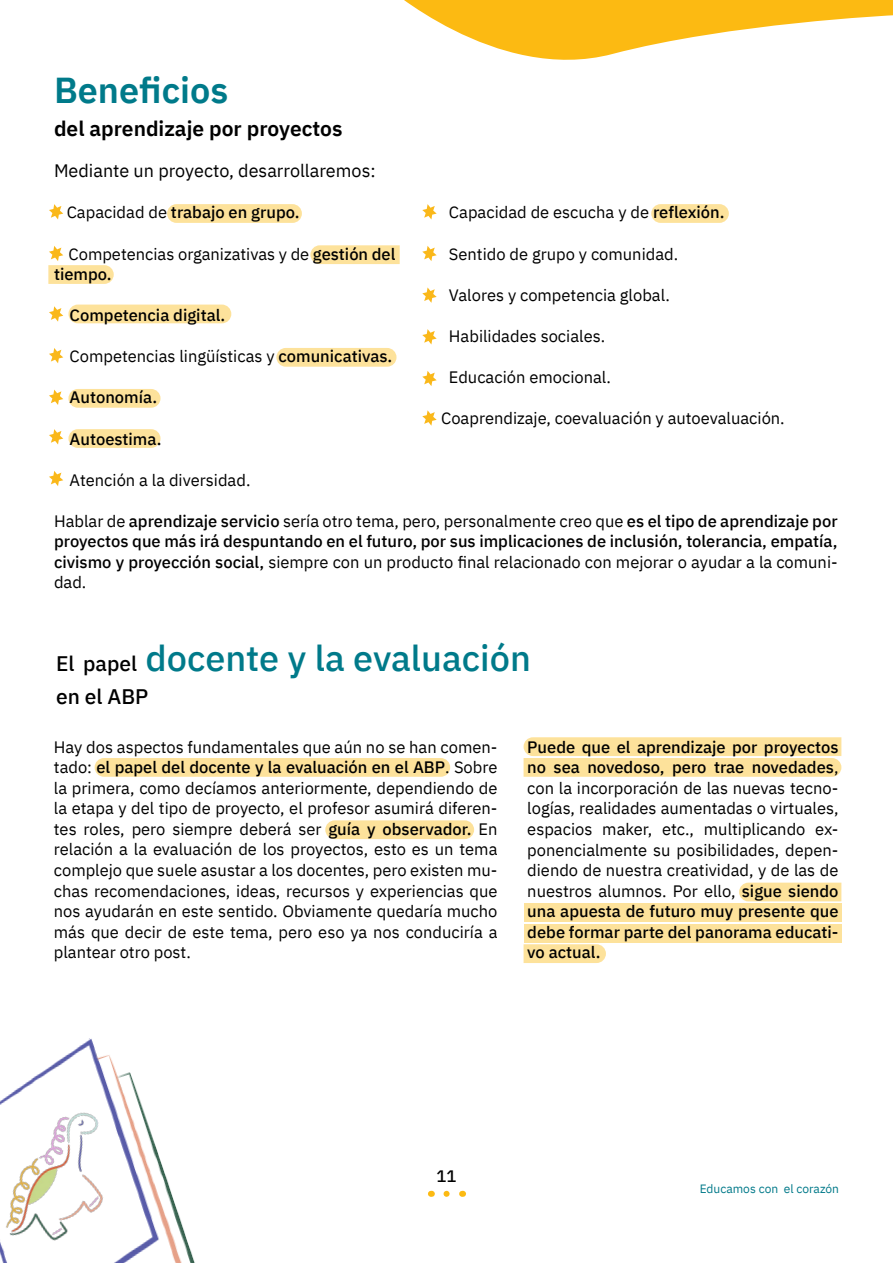
<style>
.page{position:relative;width:893px;height:1263px;background:#fff}
.page>*{position:absolute;margin:0;border:0;box-sizing:border-box;transform-origin:0 0}
.t1{font:500 36px "IBM Plex Sans";color:#007a8a}
.t2{font:600 36px "IBM Plex Sans";color:#007a8a}
.t3{font:600 21px "IBM Plex Sans";color:#000}
.t4{font:500 21px "IBM Plex Sans";color:#000}
.t5{font:18px "IBM Plex Sans";color:#000}
.t6{font:16.5px/20.5px "IBM Plex Sans";color:#000;text-align:justify}
.t7{font:500 16.5px/20.5px "IBM Plex Sans";color:#000;text-align:justify}
.t8{font:12px "IBM Plex Sans";color:#007989}
.s1{font-weight:400}
.s2{font-weight:500}
.s3{font-size:21px;color:#000}
</style>
<div class="page">
<svg style="left:446px;top:1191px;width:4px;height:6px"></svg>
<img style="left:0;top:1038px;width:195px;height:225px">
<svg style="left:49px;top:204px;width:14px;height:15px"></svg>
<svg style="left:422px;top:204px;width:15px;height:15px"></svg>
<svg style="left:49px;top:306px;width:14px;height:16px"></svg>
<svg style="left:422px;top:287px;width:15px;height:16px"></svg>
<svg style="left:49px;top:390px;width:14px;height:15px"></svg>
<svg style="left:422px;top:371px;width:15px;height:15px"></svg>
<svg style="left:422px;top:246px;width:15px;height:15px"></svg>
<svg style="left:49px;top:348px;width:14px;height:15px"></svg>
<svg style="left:422px;top:329px;width:15px;height:15px"></svg>
<svg style="left:49px;top:429px;width:14px;height:15px"></svg>
<svg style="left:49px;top:471px;width:14px;height:15px"></svg>
<svg style="left:422px;top:410px;width:15px;height:16px"></svg>
<svg style="left:48px;top:246px;width:66px;height:38px"></svg>
<svg style="left:310px;top:245px;width:90px;height:19px"></svg>
<div style="left:68px;top:305px;width:163px;height:18px;background:#fde29b;border-radius:9px"></div>
<div style="left:276px;top:348px;width:120px;height:19px;background:#fde29b;border-radius:9px"></div>
<div style="left:68px;top:389px;width:93px;height:19px;background:#fde29b;border-radius:9px"></div>
<div style="left:651px;top:204px;width:78px;height:19px;background:#fde29b;border-radius:9px"></div>
<div style="left:68px;top:429px;width:93px;height:19px;background:#fde29b;border-radius:9px"></div>
<div style="left:167px;top:204px;width:135px;height:19px;background:#fde29b;border-radius:9px"></div>
<div style="left:95px;top:758px;width:355px;height:19px;background:#fde29b;border-radius:9px"></div>
<div style="left:325px;top:820px;width:149px;height:19px;background:#fde29b;border-radius:9px"></div>
<div style="left:739px;top:883px;width:102px;height:18px;background:#fde29b"></div>
<svg style="left:524px;top:944px;width:82px;height:19px"></svg>
<svg style="left:524px;top:737px;width:317px;height:40px"></svg>
<div style="left:524px;top:903px;width:317px;height:19px;background:#fde29b"></div>
<div style="left:524px;top:924px;width:317px;height:18px;background:#fde29b"></div>
<svg style="left:404px;top:0;width:489px;height:60px"></svg>
<h1 class="t2" style="left:54px;top:62px;width:176px">Beneficios</h1>
<p class="t3" style="left:54px;top:112px;width:290px">del aprendizaje por proyectos</p>
<p class="t5" style="left:54px;top:157px;width:323px">Mediante un proyecto, desarrollaremos:</p>
<p class="t7" style="left:67px;top:201px;width:234px"><span class="s1">Capacidad de</span> trabajo en grupo.</p>
<p class="t6" style="left:54px;top:242px;width:343px;text-indent:15px">Competencias organizativas y de <span class="s2">gestión del tiempo.</span></p>
<p class="t7" style="left:70px;top:304px;width:157px">Competencia digital.</p>
<p class="t6" style="left:70px;top:345px;width:324px">Competencias lingüísticas y <span class="s2">comunicativas.</span></p>
<p class="t7" style="left:70px;top:386px;width:89px">Autonomía.</p>
<p class="t7" style="left:70px;top:427px;width:93px">Autoestima.</p>
<p class="t6" style="left:70px;top:468px;width:182px">Atención a la diversidad.</p>
<p class="t6" style="left:449px;top:201px;width:277px">Capacidad de escucha y de <span class="s2">reflexión.</span></p>
<p class="t6" style="left:449px;top:242px;width:231px">Sentido de grupo y comunidad.</p>
<p class="t6" style="left:449px;top:283px;width:222px">Valores y competencia global.</p>
<p class="t6" style="left:449px;top:324px;width:158px">Habilidades sociales.</p>
<p class="t6" style="left:449px;top:365px;width:164px">Educación emocional.</p>
<p class="t6" style="left:441px;top:406px;width:345px">Coaprendizaje, coevaluación y autoevaluación.</p>
<p class="t7" style="left:54px;top:509px;width:785px"><span class="s1">Hablar de</span> aprendizaje servicio <span class="s1">sería otro tema, pero, personalmente creo que</span> es el tipo de aprendizaje por proyectos que más irá despuntando en el futuro, por sus implicaciones de inclusión, tolerancia, empatía, civismo y proyección social, <span class="s1">siempre con un producto final relacionado con mejorar o ayudar a la comuni&shy;dad.</span></p>
<h1 class="t1" style="left:56px;top:630px;width:476px"><span class="s3">El papel</span> docente y la evaluación</h1>
<p class="t4" style="left:56px;top:680px;width:94px">en el ABP</p>
<p class="t6" style="left:54px;top:735px;width:445px">Hay dos aspectos fundamentales que aún no se han comen&shy;tado: <span class="s2">el papel del docente y la evaluación en el ABP</span>. Sobre la primera, como decíamos anteriormente, dependiendo de la etapa y del tipo de proyecto, el profesor asumirá diferen&shy;tes roles, pero siempre deberá ser <span class="s2">guía y observador.</span> En relación a la evaluación de los proyectos, esto es un tema complejo que suele asustar a los docentes, pero existen mu&shy;chas recomendaciones, ideas, recursos y experiencias que nos ayudarán en este sentido. Obviamente quedaría mucho más que decir de este tema, pero eso ya nos conduciría a plantear otro post.</p>
<p class="t6" style="left:527px;top:735px;width:313px"><span class="s2">Puede que el aprendizaje por proyectos no sea novedoso, pero trae novedades</span>, con la incorporación de las nuevas tecno&shy;logías, realidades aumentadas o virtuales, espacios maker, etc., multiplicando ex&shy;ponencialmente su posibilidades, depen&shy;diendo de nuestra creatividad, y de las de nuestros alumnos. Por ello, <span class="s2">sigue siendo una apuesta de futuro muy presente que debe formar parte del panorama educati&shy;vo actual.</span></p>
<p class="t7" style="left:437px;top:1165px;width:21px">11</p>
<p class="t8" style="left:700px;top:1179px;width:141px">Educamos con el corazón</p>
</div>
